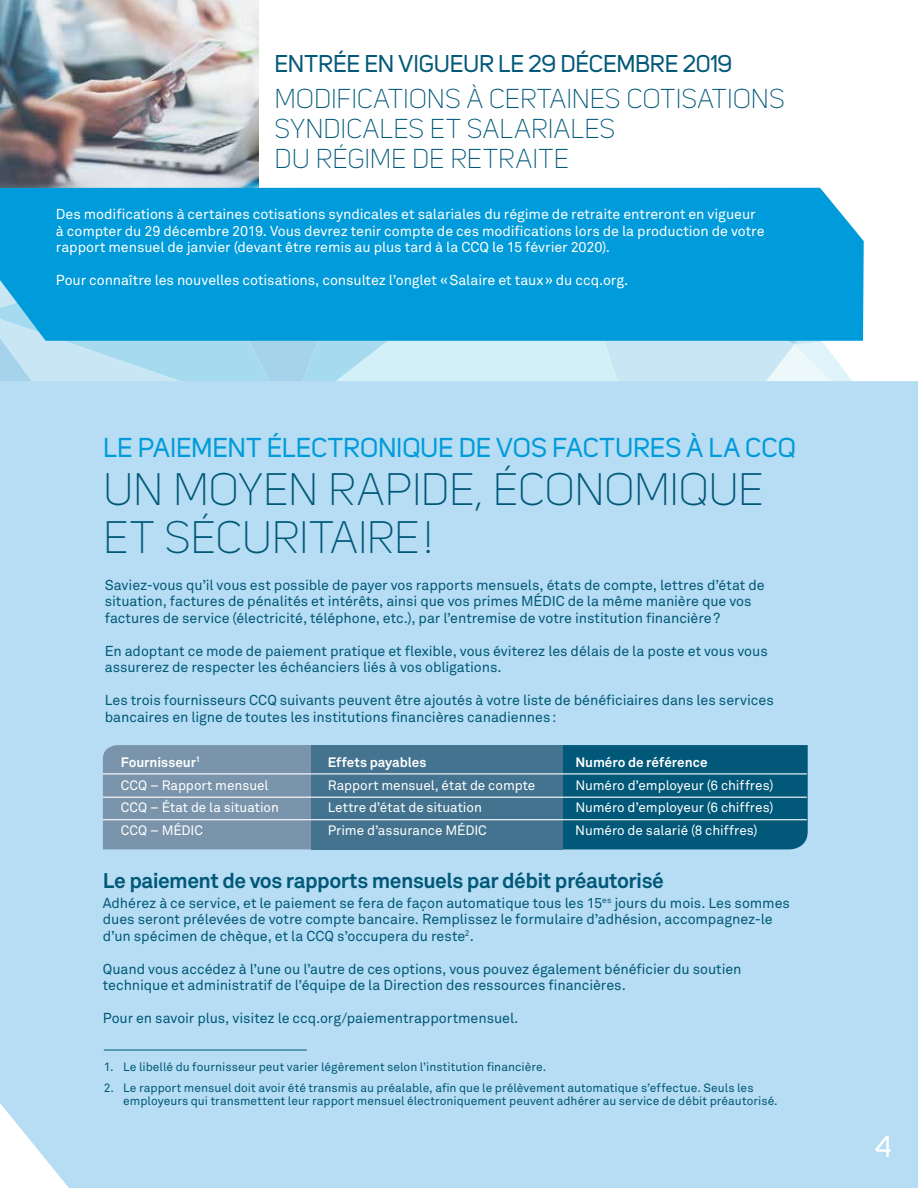
<style>
.page{position:relative;width:918px;height:1188px;background:#fff}
.page>*{position:absolute;margin:0;border:0;box-sizing:border-box;transform-origin:0 0}
.t1{font:300 45px/48px "Uni Sans";letter-spacing:-.01em;color:#015878}
.t2{font:30px "Uni Sans";color:#fff}
.t3{font:300 27px/30px "Uni Sans";color:#015878}
.t4{font:27px "Uni Sans";letter-spacing:-.005em;color:#009bda}
.t5{font:24px "Uni Sans";letter-spacing:-.01em;color:#015878}
.t6{font:700 21px "Akkurat Pro";letter-spacing:-.025em;color:#015878}
.t7{font:14.25px/16.5px "Akkurat Pro";letter-spacing:-.005em;color:#015878}
.t8{font:14.25px/16.5px "Akkurat Pro";letter-spacing:-.005em;color:#fff}
.t9{font:13.5px "Akkurat Pro";letter-spacing:-.005em;color:#fff}
.t10{font:700 13.5px "Akkurat Pro";color:#fff}
.t11{font:12px/13.5px "Akkurat Pro";letter-spacing:.005em;color:#015878}
</style>
<div class="page">
<div style="left:0;top:381px;width:918px;height:807px;background:#b6ddf3"></div>
<img style="left:0;top:0;width:259px;height:187px">
<div style="left:563px;top:745px;width:245px;height:104px;background:#015878"></div>
<hr style="left:104px;top:1050px;width:203px;height:1px;background:#015878">
<div style="left:103px;top:745px;width:208px;height:104px;background:#7a94ac"></div>
<div style="left:311px;top:745px;width:252px;height:104px;background:#44738f"></div>
<hr style="left:103px;top:773px;width:704px;height:1px;background:#fff">
<hr style="left:103px;top:797px;width:704px;height:1px;background:#fff">
<hr style="left:103px;top:819px;width:704px;height:1px;background:#fff">
<svg style="left:0;top:341px;width:852px;height:40px;background:#c4e6f4"></svg>
<div style="left:0;top:188px;width:864px;height:153px;background:#009bda"></div>
<h3 class="t5" style="left:275px;top:50px;width:459px">ENTRÉE EN VIGUEUR LE 29 DÉCEMBRE 2019</h3>
<h3 class="t3" style="left:275px;top:84px;width:512px">MODIFICATIONS À CERTAINES COTISATIONS<br>SYNDICALES ET SALARIALES<br>DU RÉGIME DE RETRAITE</h3>
<p class="t8" style="left:56px;top:206px;width:710px">Des modifications à certaines cotisations syndicales et salariales du régime de retraite entreront en vigueur à compter du 29 décembre 2019. Vous devrez tenir compte de ces modifications lors de la production de votre rapport mensuel de janvier (devant être remis au plus tard à la CCQ le 15 février 2020).</p>
<p class="t8" style="left:56px;top:272px;width:574px">Pour connaître les nouvelles cotisations, consultez l’onglet «Salaire et taux» du ccq.org.</p>
<h3 class="t4" style="left:103px;top:432px;width:694px">LE PAIEMENT ÉLECTRONIQUE DE VOS FACTURES À LA CCQ</h3>
<h1 class="t1" style="left:103px;top:466px;width:662px">UN MOYEN RAPIDE, ÉCONOMIQUE<br>ET SÉCURITAIRE!</h1>
<p class="t7" style="left:105px;top:576px;width:661px">Saviez-vous qu’il vous est possible de payer vos rapports mensuels, états de compte, lettres d’état de situation, factures de pénalités et intérêts, ainsi que vos primes MÉDIC de la même manière que vos factures de service (électricité, téléphone, etc.), par l’entremise de votre institution financière?</p>
<p class="t7" style="left:105px;top:643px;width:665px">En adoptant ce mode de paiement pratique et flexible, vous éviterez les délais de la poste et vous vous assurerez de respecter les échéanciers liés à vos obligations.</p>
<p class="t7" style="left:105px;top:692px;width:671px">Les trois fournisseurs CCQ suivants peuvent être ajoutés à votre liste de bénéficiaires dans les services bancaires en ligne de toutes les institutions financières canadiennes:</p>
<p class="t10" style="left:121px;top:754px;width:81px">Fournisseur<sup>1</sup></p>
<p class="t10" style="left:328px;top:754px;width:100px">Effets payables</p>
<p class="t10" style="left:575px;top:754px;width:134px">Numéro de référence</p>
<p class="t9" style="left:121px;top:777px;width:149px">CCQ – Rapport mensuel</p>
<p class="t9" style="left:328px;top:777px;width:209px">Rapport mensuel, état de compte</p>
<p class="t9" style="left:575px;top:777px;width:200px">Numéro d’employeur (6 chiffres)</p>
<p class="t9" style="left:121px;top:800px;width:160px">CCQ – État de la situation</p>
<p class="t9" style="left:328px;top:800px;width:156px">Lettre d’état de situation</p>
<p class="t9" style="left:575px;top:800px;width:200px">Numéro d’employeur (6 chiffres)</p>
<p class="t9" style="left:121px;top:822px;width:84px">CCQ – MÉDIC</p>
<p class="t9" style="left:328px;top:822px;width:160px">Prime d’assurance MÉDIC</p>
<p class="t9" style="left:575px;top:822px;width:184px">Numéro de salarié (8 chiffres)</p>
<h3 class="t6" style="left:103px;top:868px;width:562px">Le paiement de vos rapports mensuels par débit préautorisé</h3>
<p class="t7" style="left:103px;top:894px;width:689px">Adhérez à ce service, et le paiement se fera de façon automatique tous les 15<sup>es</sup> jours du mois. Les sommes dues seront prélevées de votre compte bancaire. Remplissez le formulaire d’adhésion, accompagnez-le d’un spécimen de chèque, et la CCQ s’occupera du reste<sup>2</sup>.</p>
<p class="t7" style="left:103px;top:960px;width:640px">Quand vous accédez à l’une ou l’autre de ces options, vous pouvez également bénéficier du soutien technique et administratif de l’équipe de la Direction des ressources financières.</p>
<p class="t7" style="left:103px;top:1010px;width:417px">Pour en savoir plus, visitez le ccq.org/paiementrapportmensuel.</p>
<p class="t11" style="left:104px;top:1060px;width:444px">1. Le libellé du fournisseur peut varier légèrement selon l’institution financière.</p>
<p class="t11" style="left:123px;top:1081px;width:656px;text-indent:-20px">2. Le rapport mensuel doit avoir été transmis au préalable, afin que le prélèvement automatique s’effectue. Seuls les employeurs qui transmettent leur rapport mensuel électroniquement peuvent adhérer au service de débit préautorisé.</p>
<h2 class="t2" style="left:875px;top:1129px;width:18px">4</h2>
</div>
